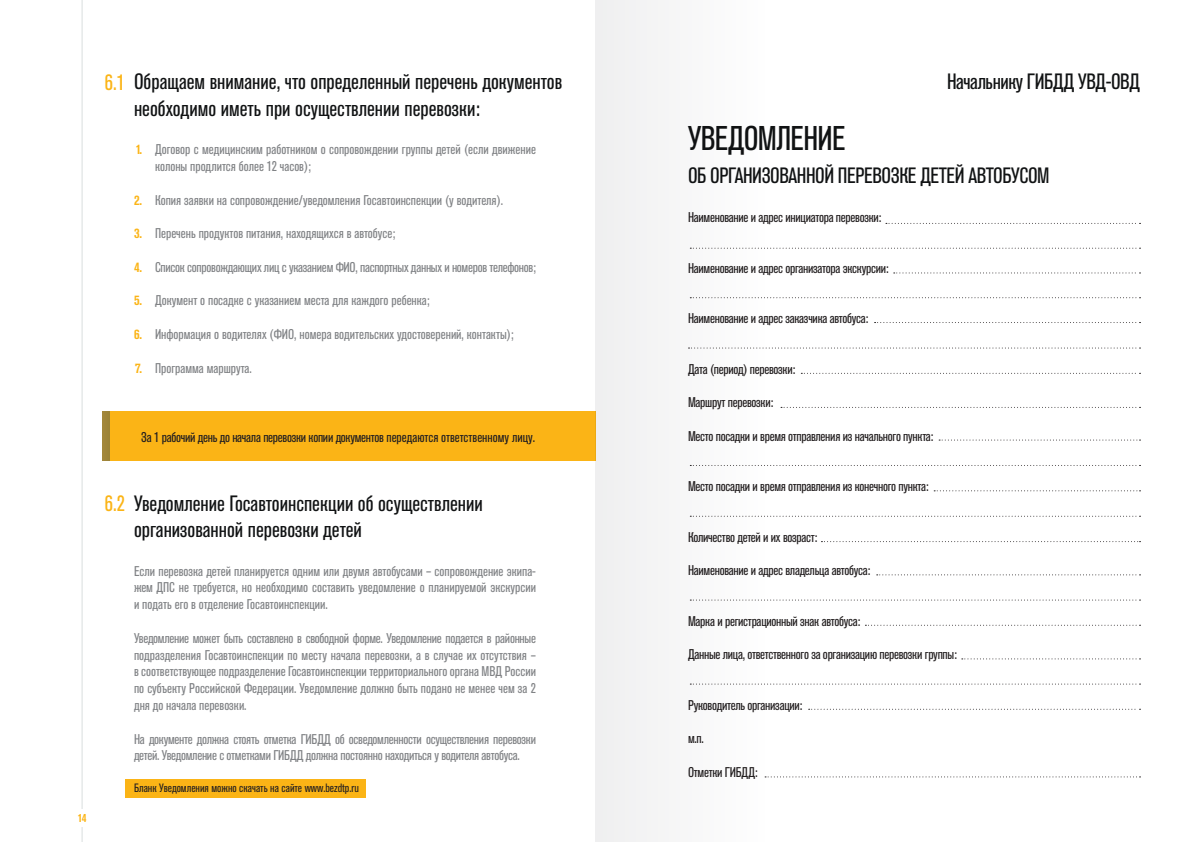
<style>
.page{position:relative;width:1191px;height:842px;background:#fff}
.page>*{position:absolute;margin:0;border:0;box-sizing:border-box;transform-origin:0 0}
.t1{font:condensed 34px "Akzidenz Grotesk Pro";letter-spacing:-.02em;color:#111314}
.t2{font:condensed 22px/26.4px "Akzidenz Grotesk Pro";color:#111314}
.t3{font:condensed 22px "Akzidenz Grotesk Pro";letter-spacing:-.02em;color:#111314}
.t4{font:condensed 14px/16.8px "Akzidenz Grotesk Pro";color:#808285;text-align:justify}
.t5{font:condensed 14px "Akzidenz Grotesk Pro";letter-spacing:-.02em;color:#231f20}
.t6{font:condensed 14px/16.8px "Akzidenz Grotesk Pro";letter-spacing:-.02em;color:#808285}
.t7{font:700 condensed 14px "Akzidenz Grotesk Pro";color:#fbb416}
.t8{font:condensed 12px "Akzidenz Grotesk Pro";color:#231f20}
.t9{font:700 condensed 12px "Akzidenz Grotesk Pro";color:#fbb416}
.s1{color:#fbb416}
</style>
<div class="page">
<hr style="left:82px;top:0;width:1px;height:842px;background:#d9dfdf">
<div style="left:69px;top:809px;width:27px;height:18px;background:#fff"></div>
<div style="left:125px;top:779px;width:241px;height:19px;background:#fbb416"></div>
<div style="left:110px;top:412px;width:485px;height:49px;background:#fbb416"></div>
<div style="left:103px;top:412px;width:7px;height:49px;background:#9f8439"></div>
<svg style="left:886px;top:223px;width:254px;height:1px"></svg>
<svg style="left:792px;top:248px;width:348px;height:1px"></svg>
<svg style="left:792px;top:297px;width:348px;height:1px"></svg>
<svg style="left:939px;top:440px;width:201px;height:1px"></svg>
<svg style="left:792px;top:465px;width:348px;height:1px"></svg>
<svg style="left:821px;top:541px;width:319px;height:1px"></svg>
<svg style="left:893px;top:272px;width:247px;height:1px"></svg>
<svg style="left:874px;top:322px;width:266px;height:1px"></svg>
<svg style="left:791px;top:347px;width:349px;height:1px"></svg>
<svg style="left:801px;top:373px;width:339px;height:1px"></svg>
<svg style="left:793px;top:407px;width:347px;height:1px"></svg>
<svg style="left:934px;top:490px;width:206px;height:1px"></svg>
<svg style="left:792px;top:516px;width:348px;height:1px"></svg>
<svg style="left:876px;top:574px;width:264px;height:1px"></svg>
<svg style="left:792px;top:599px;width:348px;height:1px"></svg>
<svg style="left:865px;top:625px;width:275px;height:1px"></svg>
<svg style="left:792px;top:684px;width:348px;height:1px"></svg>
<svg style="left:961px;top:658px;width:179px;height:1px"></svg>
<svg style="left:808px;top:709px;width:332px;height:1px"></svg>
<svg style="left:792px;top:776px;width:348px;height:1px"></svg>
<div style="left:595px;top:0;width:196px;height:842px;background:#f8f8f8"></div>
<p class="t2" style="left:134px;top:68px;width:430px;text-indent:-29px"><span class="s1">6.1</span> Обращаем внимание, что определенный перечень документов необходимо иметь при осуществлении перевозки:</p>
<p class="t7" style="left:136px;top:140px;width:8px">1.</p>
<p class="t7" style="left:134px;top:191px;width:9px">2.</p>
<p class="t7" style="left:134px;top:224px;width:9px">3.</p>
<p class="t7" style="left:134px;top:258px;width:9px">4.</p>
<p class="t7" style="left:134px;top:292px;width:9px">5.</p>
<p class="t7" style="left:134px;top:325px;width:9px">6.</p>
<p class="t7" style="left:135px;top:359px;width:9px">7.</p>
<p class="t4" style="left:155px;top:141px;width:382px">Договор с медицинским работником о сопровождении группы детей (если движение колоны продлится более 12 часов);</p>
<p class="t4" style="left:155px;top:191px;width:349px">Копия заявки на сопровождение/уведомления Госавтоинспекции (у водителя).</p>
<p class="t4" style="left:155px;top:225px;width:242px">Перечень продуктов питания, находящихся в автобусе;</p>
<p class="t6" style="left:155px;top:258px;width:382px">Список сопровождающих лиц с указанием ФИО, паспортных данных и номеров телефонов;</p>
<p class="t4" style="left:155px;top:292px;width:276px">Документ о посадке с указанием места для каждого ребенка;</p>
<p class="t4" style="left:155px;top:325px;width:360px">Информация о водителях (ФИО, номера водительских удостоверений, контакты);</p>
<p class="t4" style="left:155px;top:359px;width:98px">Программа маршрута.</p>
<p class="t5" style="left:141px;top:428px;width:395px">За 1 рабочий день до начала перевозки копии документов передаются ответственному лицу.</p>
<p class="t9" style="left:78px;top:810px;width:10px">14</p>
<p class="t2" style="left:105px;top:489px;width:379px"><span class="s1">6.2</span> Уведомление Госавтоинспекции об осуществлении</p>
<p class="t2" style="left:134px;top:515px;width:229px">организованной перевозки детей</p>
<p class="t4" style="left:134px;top:562px;width:403px">Если перевозка детей планируется одним или двумя автобусами – сопровождение экипа&shy;жем ДПС не требуется, но необходимо составить уведомление о планируемой экскурсии и подать его в отделение Госавтоинспекции.</p>
<p class="t4" style="left:134px;top:629px;width:403px">Уведомление может быть составлено в свободной форме. Уведомление подается в районные подразделения Госавтоинспекции по месту начала перевозки, а в случае их отсутствия – в соответствующее подразделение Госавтоинспекции территориального органа МВД России по субъекту Российской Федерации. Уведомление должно быть подано не менее чем за 2 дня до начала перевозки.</p>
<p class="t6" style="left:134px;top:730px;width:403px">На документе должна стоять отметка ГИБДД об осведомленности осуществления перевозки детей. Уведомление с отметками ГИБДД должна постоянно находиться у водителя автобуса.</p>
<p class="t8" style="left:134px;top:780px;width:226px">Бланк Уведомления можно скачать на сайте www.bezdtp.ru</p>
<p class="t3" style="left:947px;top:67px;width:194px">Начальнику ГИБДД УВД-ОВД</p>
<p class="t1" style="left:688px;top:116px;width:159px">УВЕДОМЛЕНИЕ</p>
<p class="t3" style="left:688px;top:161px;width:363px">ОБ ОРГАНИЗОВАННОЙ ПЕРЕВОЗКЕ ДЕТЕЙ АВТОБУСОМ</p>
<p class="t5" style="left:688px;top:208px;width:195px">Наименование и адрес инициатора перевозки:</p>
<p class="t5" style="left:688px;top:259px;width:202px">Наименование и адрес организатора экскурсии:</p>
<p class="t5" style="left:688px;top:309px;width:182px">Наименование и адрес заказчика автобуса:</p>
<p class="t5" style="left:688px;top:360px;width:109px">Дата (период) перевозки:</p>
<p class="t5" style="left:688px;top:393px;width:87px">Маршрут перевозки:</p>
<p class="t5" style="left:688px;top:427px;width:247px">Место посадки и время отправления из начального пункта:</p>
<p class="t5" style="left:688px;top:477px;width:242px">Место посадки и время отправления из конечного пункта:</p>
<p class="t5" style="left:688px;top:528px;width:131px">Количество детей и их возраст:</p>
<p class="t5" style="left:688px;top:561px;width:184px">Наименование и адрес владельца автобуса:</p>
<p class="t5" style="left:688px;top:612px;width:174px">Марка и регистрационный знак автобуса:</p>
<p class="t5" style="left:688px;top:645px;width:270px">Данные лица, ответственного за организацию перевозки группы:</p>
<p class="t5" style="left:688px;top:696px;width:116px">Руководитель организации:</p>
<p class="t5" style="left:688px;top:729px;width:17px">м.п.</p>
<p class="t5" style="left:688px;top:763px;width:71px">Отметки ГИБДД:</p>
</div>
